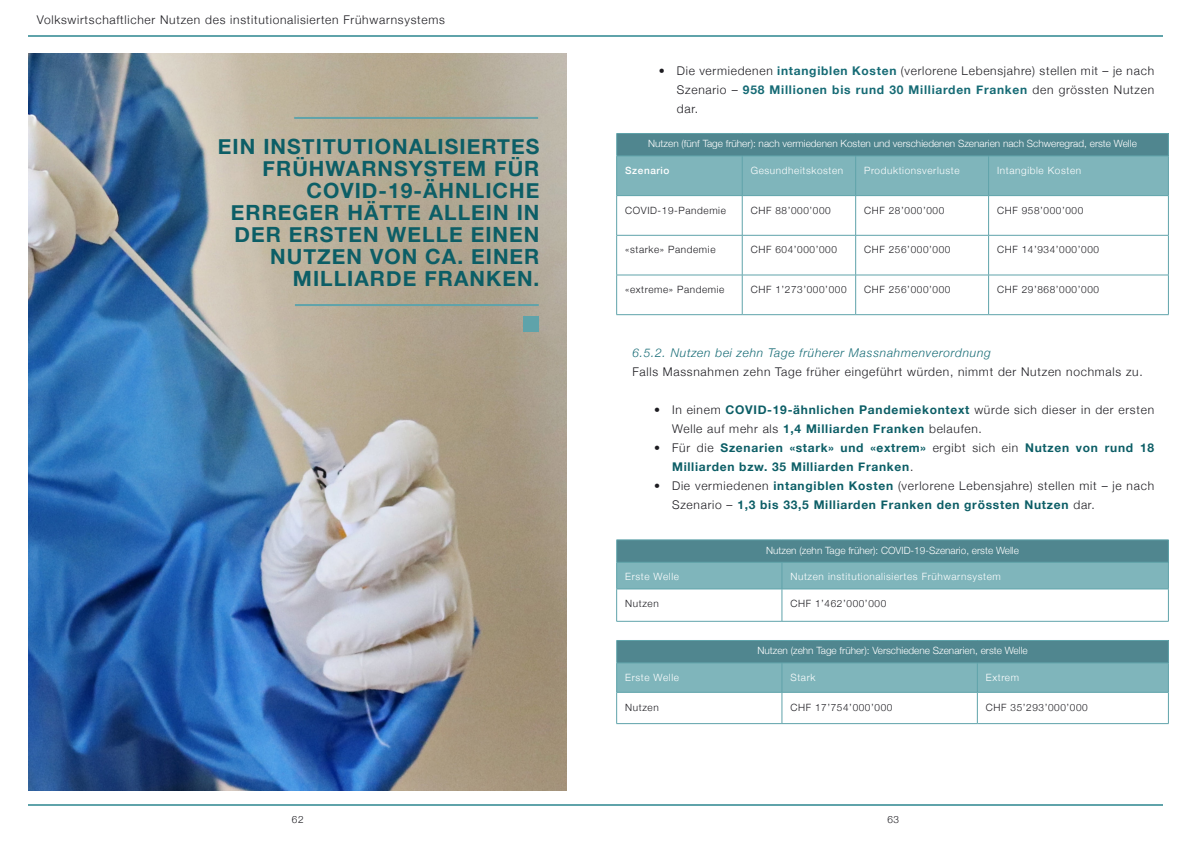
<style>
.page{position:relative;width:1191px;height:842px;background:#fff}
.page>*{position:absolute;margin:0;border:0;box-sizing:border-box;transform-origin:0 0}
.Paragraph_Style_Norm{font:700 21px/22px "Helvetica Neue";letter-spacing:.05em;color:#0c5e66;text-align:right}
.Paragraph_Style_Norm-2{font:300 12px/19px "Helvetica Neue";letter-spacing:.06em;color:#1d1c21}
.t1{font:700 12px/19px "Helvetica Neue";letter-spacing:.06em;color:#0c5e66}
.Paragraph_Style_Norm-3{font:italic 300 12px "Helvetica Neue";letter-spacing:.06em;color:#166b75}
.Table_cell{font:300 10px "Helvetica Neue";letter-spacing:.06em;color:#1d1c21}
.Table_cell-2{font:300 10px "Helvetica Neue";color:#fff}
.Table_cell-3{font:300 10px "Helvetica Neue";letter-spacing:.06em;color:#fff}
.Table_cell-4{font:500 10px "Helvetica Neue";letter-spacing:.06em;color:#fff}
.Paragraph_Style_Norm-4{font:300 10px "Helvetica Neue";color:#1d1c21}
.s1{font-weight:700;color:#166b75}
.s2{font-weight:700;color:#0c5e66}
.s3{font-weight:300;color:#1d1c21}
</style>
<div class="page">
<img style="left:28px;top:54px;width:539px;height:737px">
<hr style="left:616px;top:133px;width:126px;height:1px;background:#5fa3aa">
<hr style="left:742px;top:133px;width:113px;height:1px;background:#5fa3aa">
<hr style="left:855px;top:133px;width:133px;height:1px;background:#5fa3aa">
<hr style="left:988px;top:133px;width:180px;height:1px;background:#5fa3aa">
<svg style="left:616px;top:134px;width:553px;height:62px;background:#6da4ab"></svg>
<hr style="left:616px;top:156px;width:126px;height:1px;background:#5fa3aa">
<hr style="left:616px;top:156px;width:1px;height:39px;background:#5fa3aa">
<hr style="left:742px;top:156px;width:113px;height:1px;background:#5fa3aa">
<hr style="left:742px;top:156px;width:1px;height:39px;background:#5fa3aa">
<hr style="left:855px;top:156px;width:133px;height:1px;background:#5fa3aa">
<hr style="left:855px;top:156px;width:1px;height:39px;background:#5fa3aa">
<hr style="left:988px;top:156px;width:180px;height:1px;background:#5fa3aa">
<hr style="left:988px;top:156px;width:1px;height:39px;background:#5fa3aa">
<hr style="left:1168px;top:156px;width:1px;height:39px;background:#5fa3aa">
<hr style="left:616px;top:195px;width:126px;height:1px;background:#5fa3aa">
<hr style="left:616px;top:196px;width:1px;height:39px;background:#5fa3aa">
<hr style="left:742px;top:195px;width:113px;height:1px;background:#5fa3aa">
<hr style="left:742px;top:196px;width:1px;height:39px;background:#5fa3aa">
<hr style="left:855px;top:195px;width:133px;height:1px;background:#5fa3aa">
<hr style="left:855px;top:196px;width:1px;height:39px;background:#5fa3aa">
<hr style="left:988px;top:195px;width:180px;height:1px;background:#5fa3aa">
<hr style="left:988px;top:196px;width:1px;height:39px;background:#5fa3aa">
<hr style="left:1168px;top:196px;width:1px;height:39px;background:#5fa3aa">
<hr style="left:616px;top:235px;width:126px;height:1px;background:#5fa3aa">
<hr style="left:616px;top:236px;width:1px;height:39px;background:#5fa3aa">
<hr style="left:742px;top:235px;width:113px;height:1px;background:#5fa3aa">
<hr style="left:742px;top:236px;width:1px;height:39px;background:#5fa3aa">
<hr style="left:855px;top:235px;width:133px;height:1px;background:#5fa3aa">
<hr style="left:855px;top:236px;width:1px;height:39px;background:#5fa3aa">
<hr style="left:988px;top:235px;width:180px;height:1px;background:#5fa3aa">
<hr style="left:988px;top:236px;width:1px;height:39px;background:#5fa3aa">
<hr style="left:1168px;top:236px;width:1px;height:39px;background:#5fa3aa">
<hr style="left:616px;top:275px;width:126px;height:1px;background:#5fa3aa">
<hr style="left:616px;top:275px;width:1px;height:39px;background:#5fa3aa">
<hr style="left:742px;top:275px;width:113px;height:1px;background:#5fa3aa">
<hr style="left:742px;top:275px;width:1px;height:39px;background:#5fa3aa">
<hr style="left:855px;top:275px;width:133px;height:1px;background:#5fa3aa">
<hr style="left:855px;top:275px;width:1px;height:39px;background:#5fa3aa">
<hr style="left:988px;top:275px;width:180px;height:1px;background:#5fa3aa">
<hr style="left:988px;top:275px;width:1px;height:39px;background:#5fa3aa">
<hr style="left:1168px;top:275px;width:1px;height:39px;background:#5fa3aa">
<hr style="left:616px;top:314px;width:126px;height:1px;background:#5fa3aa">
<hr style="left:742px;top:314px;width:113px;height:1px;background:#5fa3aa">
<hr style="left:855px;top:314px;width:133px;height:1px;background:#5fa3aa">
<hr style="left:988px;top:314px;width:180px;height:1px;background:#5fa3aa">
<hr style="left:28px;top:35px;width:1134px;height:2px;background:#5fa3aa">
<hr style="left:28px;top:804px;width:1134px;height:2px;background:#5fa3aa">
<svg style="left:616px;top:540px;width:553px;height:49px;background:#699fa7"></svg>
<hr style="left:616px;top:589px;width:166px;height:1px;background:#5fa3aa">
<hr style="left:616px;top:589px;width:1px;height:32px;background:#5fa3aa">
<hr style="left:782px;top:589px;width:386px;height:1px;background:#5fa3aa">
<hr style="left:781px;top:589px;width:1px;height:32px;background:#5fa3aa">
<hr style="left:1168px;top:589px;width:1px;height:32px;background:#5fa3aa">
<hr style="left:616px;top:621px;width:166px;height:1px;background:#5fa3aa">
<hr style="left:782px;top:621px;width:386px;height:1px;background:#5fa3aa">
<hr style="left:616px;top:640px;width:166px;height:1px;background:#5fa3aa">
<hr style="left:782px;top:640px;width:195px;height:1px;background:#5fa3aa">
<hr style="left:977px;top:640px;width:191px;height:1px;background:#5fa3aa">
<svg style="left:616px;top:641px;width:553px;height:51px;background:#6aa1a8"></svg>
<hr style="left:616px;top:692px;width:166px;height:1px;background:#5fa3aa">
<hr style="left:616px;top:692px;width:1px;height:31px;background:#5fa3aa">
<hr style="left:782px;top:692px;width:195px;height:1px;background:#5fa3aa">
<hr style="left:781px;top:692px;width:1px;height:31px;background:#5fa3aa">
<hr style="left:977px;top:692px;width:191px;height:1px;background:#5fa3aa">
<hr style="left:977px;top:692px;width:1px;height:31px;background:#5fa3aa">
<hr style="left:1168px;top:692px;width:1px;height:31px;background:#5fa3aa">
<hr style="left:616px;top:723px;width:166px;height:1px;background:#5fa3aa">
<hr style="left:782px;top:723px;width:195px;height:1px;background:#5fa3aa">
<hr style="left:977px;top:723px;width:191px;height:1px;background:#5fa3aa">
<hr style="left:294px;top:117px;width:244px;height:2px;background:#5fa3aa">
<hr style="left:295px;top:304px;width:244px;height:2px;background:#5fa3aa">
<div style="left:523px;top:316px;width:16px;height:16px;background:#5fa3aa"></div>
<p class="Paragraph_Style_Norm-2" style="left:37px;top:9px;width:409px">Volkswirtschaftlicher Nutzen des institutionalisierten Frühwarnsystems</p>
<p class="Paragraph_Style_Norm" style="left:218px;top:136px;width:323px">EIN INSTITUTIONALISIERTES<br>FRÜHWARNSYSTEM FÜR<br>COVID-19-ÄHNLICHE<br>ERREGER HÄTTE ALLEIN IN<br>DER ERSTEN WELLE EINEN<br>NUTZEN VON CA. EINER<br>MILLIARDE FRANKEN.</p>
<p class="Paragraph_Style_Norm-2" style="left:677px;top:60px;width:479px;text-align:justify;text-indent:-18px">• Die vermiedenen <span class="s1">intangiblen Kosten</span> (verlorene Lebensjahre) stellen mit – je nach Szenario – <span class="s1">958 Millionen bis rund 30 Milliarden Franken</span> den grössten Nutzen dar.</p>
<p class="Table_cell-2" style="left:648px;top:136px;width:490px">Nutzen (fünf Tage früher): nach vermiedenen Kosten und verschiedenen Szenarien nach Schweregrad, erste Welle</p>
<p class="Table_cell-4" style="left:625px;top:163px;width:46px">Szenario</p>
<p class="Table_cell-3" style="left:750px;top:162px;width:94px">Gesundheitskosten</p>
<p class="Table_cell-3" style="left:864px;top:162px;width:97px">Produktionsverluste</p>
<p class="Table_cell-3" style="left:997px;top:162px;width:86px">Intangible Kosten</p>
<p class="Table_cell" style="left:625px;top:202px;width:102px">COVID-19-Pandemie</p>
<p class="Table_cell" style="left:750px;top:202px;width:82px">CHF 88’000’000</p>
<p class="Table_cell" style="left:864px;top:202px;width:82px">CHF 28’000’000</p>
<p class="Table_cell" style="left:997px;top:202px;width:88px">CHF 958’000’000</p>
<p class="Table_cell" style="left:625px;top:242px;width:92px">«starke» Pandemie</p>
<p class="Table_cell" style="left:750px;top:242px;width:88px">CHF 604’000’000</p>
<p class="Table_cell" style="left:864px;top:242px;width:88px">CHF 256’000’000</p>
<p class="Table_cell" style="left:997px;top:242px;width:103px">CHF 14’934’000’000</p>
<p class="Table_cell" style="left:625px;top:282px;width:101px">«extreme» Pandemie</p>
<p class="Table_cell" style="left:750px;top:282px;width:97px">CHF 1’273’000’000</p>
<p class="Table_cell" style="left:864px;top:282px;width:88px">CHF 256’000’000</p>
<p class="Table_cell" style="left:997px;top:282px;width:103px">CHF 29’868’000’000</p>
<p class="Paragraph_Style_Norm-3" style="left:632px;top:344px;width:360px">6.5.2. Nutzen bei zehn Tage früherer Massnahmenverordnung</p>
<p class="Paragraph_Style_Norm-2" style="left:632px;top:362px;width:512px">Falls Massnahmen zehn Tage früher eingeführt würden, nimmt der Nutzen nochmals zu.</p>
<p class="Paragraph_Style_Norm-2" style="left:672px;top:400px;width:483px;text-indent:-18px">• In einem <span class="s2">COVID-19-ähnlichen Pandemiekontext</span> würde sich dieser in der ersten<br>Welle auf mehr als <span class="s2">1,4 Milliarden Franken</span> belaufen.</p>
<p class="t1" style="left:672px;top:439px;width:483px;text-indent:-18px"><span class="s3">• Für die</span> Szenarien «stark» und «extrem» <span class="s3">ergibt sich ein</span> Nutzen von rund 18<br>Milliarden bzw. 35 Milliarden Franken<span class="s3">.</span></p>
<p class="Paragraph_Style_Norm-2" style="left:672px;top:476px;width:483px;text-indent:-18px">• Die vermiedenen <span class="s2">intangiblen Kosten</span> (verlorene Lebensjahre) stellen mit – je nach<br>Szenario – <span class="s2">1,3 bis 33,5 Milliarden Franken den grössten Nutzen</span> dar.</p>
<p class="Table_cell-2" style="left:766px;top:542px;width:254px">Nutzen (zehn Tage früher): COVID-19-Szenario, erste Welle</p>
<p class="Table_cell-3" style="left:625px;top:569px;width:55px">Erste Welle</p>
<p class="Table_cell-3" style="left:790px;top:569px;width:212px">Nutzen institutionalisiertes Frühwarnsystem</p>
<p class="Table_cell" style="left:625px;top:595px;width:35px">Nutzen</p>
<p class="Table_cell" style="left:790px;top:595px;width:97px">CHF 1’462’000’000</p>
<p class="Table_cell-2" style="left:757px;top:642px;width:272px">Nutzen (zehn Tage früher): Verschiedene Szenarien, erste Welle</p>
<p class="Table_cell-3" style="left:625px;top:669px;width:55px">Erste Welle</p>
<p class="Table_cell-2" style="left:790px;top:669px;width:26px">Stark</p>
<p class="Table_cell-2" style="left:985px;top:669px;width:35px">Extrem</p>
<p class="Table_cell" style="left:625px;top:699px;width:35px">Nutzen</p>
<p class="Table_cell" style="left:790px;top:699px;width:103px">CHF 17’754’000’000</p>
<p class="Table_cell" style="left:985px;top:699px;width:103px">CHF 35’293’000’000</p>
<p class="Paragraph_Style_Norm-4" style="left:292px;top:811px;width:13px">62</p>
<p class="Paragraph_Style_Norm-4" style="left:887px;top:811px;width:13px">63</p>
</div>
